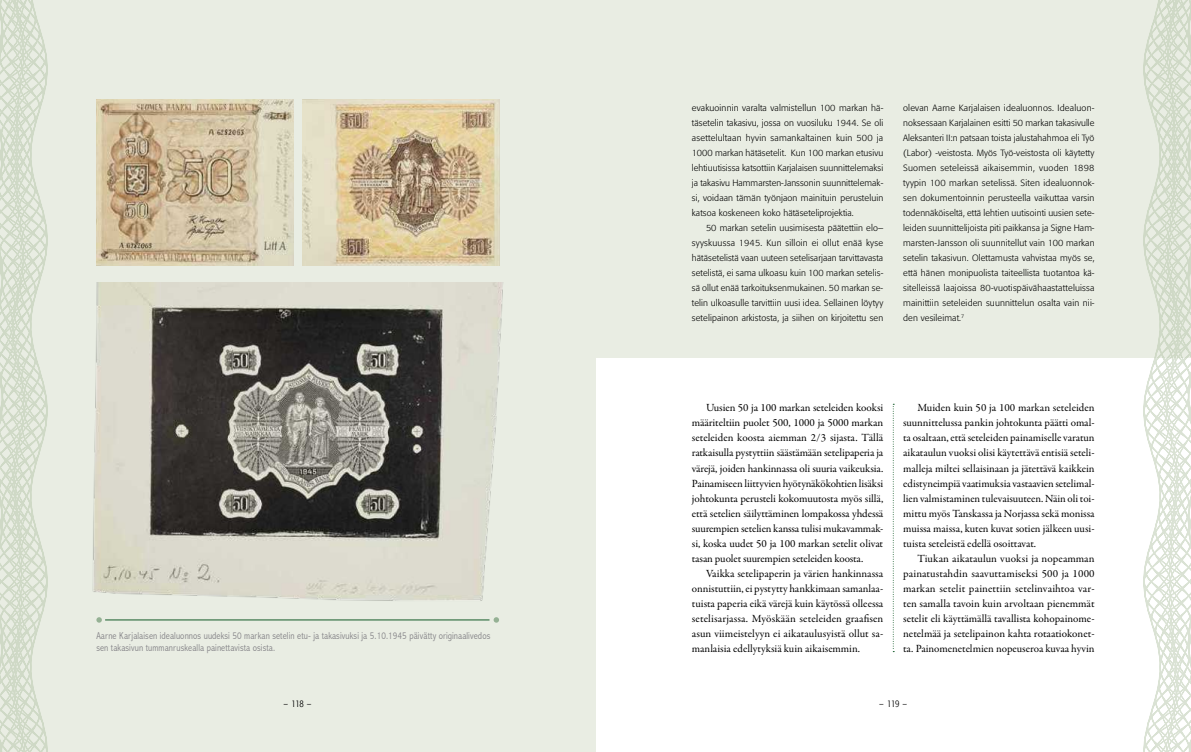
<style>
.page{position:relative;width:1191px;height:752px;background:#fff}
.page>*{position:absolute;margin:0;border:0;box-sizing:border-box;transform-origin:0 0}
.t1{font:11px/15px "Garamond Premr Pro";letter-spacing:-.005em;color:#000;text-align:justify}
.t2{font:300 condensed 10px/12px "Abadi";letter-spacing:.01em;color:#858488}
.t3{font:300 condensed 10px "Formata";letter-spacing:-.03em;color:#000}
.t4{font:300 9px/15px "Formata";letter-spacing:.015em;color:#000;text-align:justify}
.s1{font-style:italic}
</style>
<div class="page">
<div style="left:595px;top:0;width:596px;height:357px;background:#e9ede3"></div>
<div style="left:0;top:0;width:595px;height:751px;background:#e9ede3"></div>
<svg style="left:0;top:0;width:47px;height:751px"></svg>
<svg style="left:893px;top:403px;width:1px;height:249px"></svg>
<img style="left:96px;top:99px;width:197px;height:166px">
<img style="left:302px;top:99px;width:197px;height:166px">
<img style="left:92px;top:283px;width:411px;height:318px">
<hr style="left:105px;top:619px;width:384px;height:1px;background:#145b28">
<svg style="left:96px;top:617px;width:6px;height:5px"></svg>
<svg style="left:493px;top:617px;width:6px;height:5px"></svg>
<svg style="left:1143px;top:0;width:48px;height:751px"></svg>
<p class="t2" style="left:96px;top:629px;width:395px">Aarne Karjalaisen idealuonnos uudeksi 50 markan setelin etu- ja takasivuksi ja 5.10.1945 päivätty originaalivedos sen takasivun tummanruskealla painettavista osista.</p>
<p class="t4" style="left:692px;top:100px;width:193px">evakuoinnin varalta valmistellun 100 markan hä&shy;täsetelin takasivu, jossa on vuosiluku 1944. Se oli asettelultaan hyvin samankaltainen kuin 500 ja 1000 markan hätäsetelit. Kun 100 markan etusivu lehtiuutisissa katsottiin Karjalaisen suunnittelemaksi ja takasivu Hammarsten-Janssonin suunnittelemak&shy;si, voidaan tämän työnjaon mainituin perusteluin katsoa koskeneen koko hätäseteliprojektia.</p>
<p class="t4" style="left:692px;top:220px;width:193px;text-indent:14px">50 markan setelin uusimisesta päätettiin elo– syyskuussa 1945. Kun silloin ei ollut enää kyse hätäsetelistä vaan uuteen setelisarjaan tarvittavasta setelistä, ei sama ulkoasu kuin 100 markan setelis&shy;sä ollut enää tarkoituksenmukainen. 50 markan se&shy;telin ulkoasulle tarvittiin uusi idea. Sellainen löytyy setelipainon arkistosta, ja siihen on kirjoitettu sen</p>
<p class="t4" style="left:903px;top:100px;width:193px">olevan Aarne Karjalaisen idealuonnos. Idealuon&shy;noksessaan Karjalainen esitti 50 markan takasivulle Aleksanteri II:n patsaan toista jalustahahmoa eli Työ (Labor) -veistosta. Myös Työ-veistosta oli käytetty Suomen seteleissä aikaisemmin, vuoden 1898 tyypin 100 markan setelissä. Siten idealuonnok&shy;sen dokumentoinnin perusteella vaikuttaa varsin todennäköiseltä, että lehtien uutisointi uusien sete&shy;leiden suunnittelijoista piti paikkansa ja Signe Ham&shy;marsten-Jansson oli suunnitellut vain 100 markan setelin takasivun. Olettamusta vahvistaa myös se, että hänen monipuolista taiteellista tuotantoa kä&shy;sitelleissä laajoissa 80-vuotispäivähaastatteluissa mainittiin seteleiden suunnittelun osalta vain nii&shy;den vesileimat.<sup>7</sup></p>
<p class="t1" style="left:692px;top:400px;width:193px;text-indent:14px">Uusien 50 ja 100 markan seteleiden kooksi määriteltiin puolet 500, 1000 ja 5000 markan seteleiden koosta aiemman 2/3 sijasta. Tällä ratkaisulla pystyttiin säästämään setelipaperia ja värejä, joiden hankinnassa oli suuria vaikeuksia.<br>Painamiseen liittyvien hyötynäkökohtien lisäksi johtokunta perusteli kokomuutosta myös sillä, että setelien säilyttäminen lompakossa yhdessä suurempien setelien kanssa tulisi mukavammak&shy;si, koska uudet 50 ja 100 markan setelit olivat tasan puolet suurempien seteleiden koosta.</p>
<p class="t1" style="left:692px;top:565px;width:193px;text-indent:14px">Vaikka setelipaperin ja värien hankinnassa onnistuttiin, ei pystytty hankkimaan samanlaa&shy;tuista paperia eikä värejä kuin käytössä olleessa setelisarjassa. Myöskään seteleiden graafisen asun viimeistelyyn ei aikataulusyistä ollut sa&shy;manlaisia edellytyksiä kuin aikaisemmin.</p>
<p class="t1" style="left:903px;top:400px;width:193px;text-indent:14px">Muiden kuin 50 ja 100 markan seteleiden suunnittelussa pankin johtokunta päätti omal&shy;ta osaltaan, että seteleiden painamiselle varatun aikataulun vuoksi olisi käytettävä entisiä seteli&shy;malleja miltei sellaisinaan ja jätettävä kaikkein edistyneimpiä vaatimuksia vastaavien setelimal&shy;lien valmistaminen tulevaisuuteen. Näin oli toi&shy;mittu myös Tanskassa ja Norjassa sekä monissa muissa maissa, kuten kuvat sotien jälkeen uusi&shy;tuista seteleistä edellä osoittavat.</p>
<p class="t1" style="left:903px;top:550px;width:193px;text-indent:14px">Tiukan aikataulun vuoksi ja nopeamman painatustahdin saavuttamiseksi 500 ja 1000 markan setelit painettiin setelinvaihtoa var&shy;ten samalla tavoin kuin arvoltaan pienemmät setelit eli käyttämällä tavallista kohopainome&shy;netelmää ja setelipainon kahta rotaatiokonet&shy;ta. Painomenetelmien nopeuseroa kuvaa hyvin</p>
<p class="t3" style="left:284px;top:697px;width:29px"><span class="s1">–</span> 118 <span class="s1">–</span></p>
<p class="t3" style="left:879px;top:697px;width:29px"><span class="s1">–</span> 119 <span class="s1">–</span></p>
</div>
